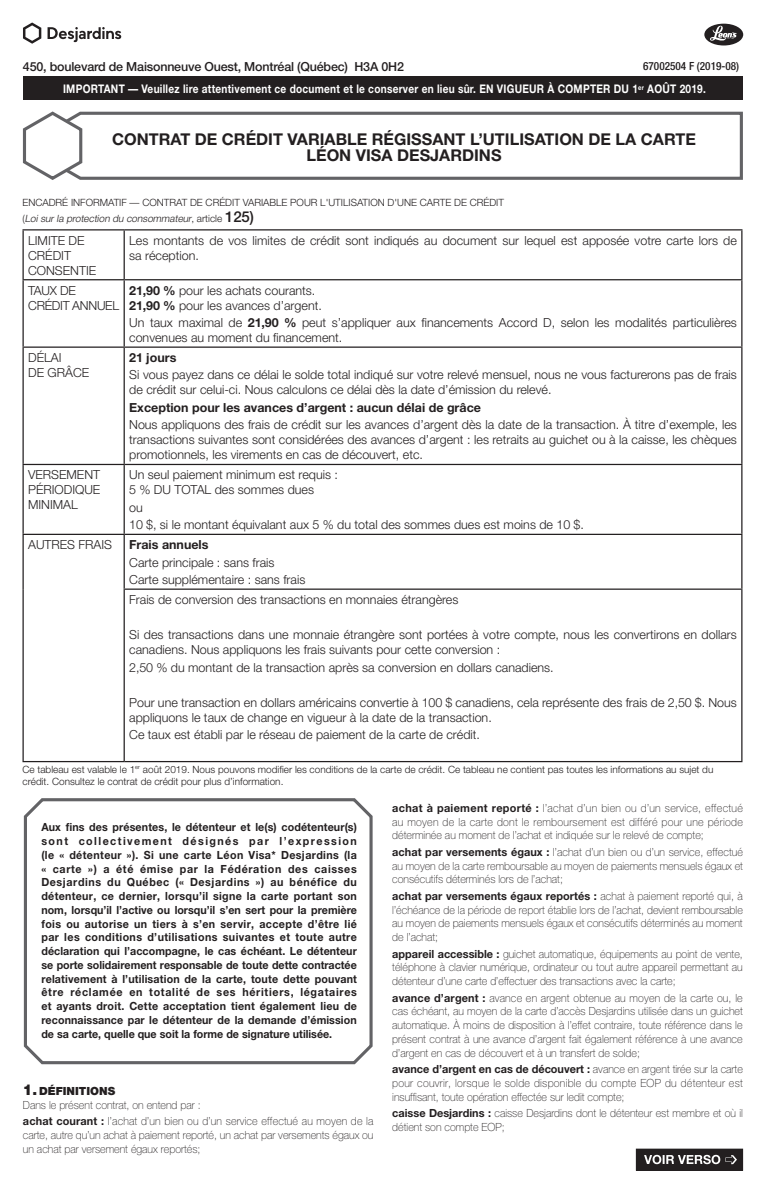
<style>
.page{position:relative;width:765px;height:1193px;background:#fff}
.page>*{position:absolute;margin:0;border:0;box-sizing:border-box;transform-origin:0 0}
.t1{font:700 16.25px/16.2px "Helvetica Neue";color:#231f20;text-align:center}
.t2{font:300 12.5px/15px "Helvetica Neue";color:#231f20}
.t3{font:700 12.5px "Helvetica Neue";color:#231f20}
.t4{font:500 12.5px "Helvetica Neue";letter-spacing:-.015em;color:#231f20}
.t5{font:300 12.5px/15px "Helvetica Neue";letter-spacing:-.02em;color:#231f20}
.t6{font:700 11.88px "Helvetica Neue";letter-spacing:.025em;color:#fff;scale:.85 1}
.t7{font:100 11.25px/13.8px "Helvetica Neue";color:#231f20;text-align:justify;scale:.95 1}
.t8{font:700 11.25px/13.8px "Helvetica Neue";color:#231f20;text-align:justify;scale:.95 1}
.t9{font:500 condensed 11.25px "Helvetica Neue";color:#231f20}
.t10{font:300 10px/15.2px "Helvetica Neue";color:#231f20}
.s1{font-style:italic}
.s2{font-weight:500;font-size:15px}
.s3{font-weight:700}
.s4{font-weight:900;font-size:15px}
.s5{font-weight:900}
</style>
<div class="page">
<div style="left:636px;top:1149px;width:107px;height:21px;background:#231f20"></div>
<div style="left:636px;top:1148px;width:107px;height:22px;border:1px solid #231f20"></div>
<svg style="left:644px;top:1154px;width:93px;height:10px"></svg>
<svg style="left:23px;top:798px;width:350px;height:267px"></svg>
<div style="left:23px;top:76px;width:720px;height:24px;background:#231f20"></div>
<svg style="left:84px;top:111px;width:659px;height:69px"></svg>
<svg style="left:23px;top:23px;width:18px;height:21px"></svg>
<svg style="left:48px;top:27px;width:73px;height:15px"></svg>
<svg style="left:22px;top:111px;width:62px;height:69px"></svg>
<svg style="left:704px;top:24px;width:39px;height:21px"></svg>
<hr style="left:22px;top:229px;width:102px;height:1px;background:#231f20">
<hr style="left:22px;top:230px;width:2px;height:49px;background:#231f20">
<hr style="left:124px;top:229px;width:619px;height:1px;background:#231f20">
<hr style="left:124px;top:230px;width:1px;height:49px;background:#231f20">
<hr style="left:741px;top:230px;width:1px;height:49px;background:#231f20">
<hr style="left:22px;top:279px;width:102px;height:1px;background:#231f20">
<hr style="left:22px;top:280px;width:2px;height:66px;background:#231f20">
<hr style="left:124px;top:279px;width:619px;height:1px;background:#231f20">
<hr style="left:124px;top:280px;width:1px;height:66px;background:#231f20">
<hr style="left:741px;top:280px;width:1px;height:66px;background:#231f20">
<hr style="left:22px;top:346px;width:102px;height:2px;background:#231f20">
<hr style="left:22px;top:348px;width:2px;height:116px;background:#231f20">
<hr style="left:124px;top:346px;width:619px;height:2px;background:#231f20">
<hr style="left:124px;top:348px;width:1px;height:116px;background:#231f20">
<hr style="left:741px;top:348px;width:1px;height:116px;background:#231f20">
<hr style="left:22px;top:464px;width:102px;height:1px;background:#231f20">
<hr style="left:22px;top:465px;width:2px;height:69px;background:#231f20">
<hr style="left:124px;top:464px;width:619px;height:1px;background:#231f20">
<hr style="left:124px;top:465px;width:1px;height:69px;background:#231f20">
<hr style="left:741px;top:465px;width:1px;height:69px;background:#231f20">
<hr style="left:22px;top:534px;width:102px;height:1px;background:#231f20">
<hr style="left:22px;top:535px;width:2px;height:54px;background:#231f20">
<hr style="left:124px;top:534px;width:619px;height:1px;background:#231f20">
<hr style="left:124px;top:535px;width:1px;height:53px;background:#231f20">
<hr style="left:741px;top:535px;width:1px;height:53px;background:#231f20">
<hr style="left:22px;top:589px;width:2px;height:172px;background:#231f20">
<hr style="left:124px;top:588px;width:619px;height:2px;background:#231f20">
<hr style="left:124px;top:590px;width:1px;height:171px;background:#231f20">
<hr style="left:741px;top:590px;width:1px;height:171px;background:#231f20">
<hr style="left:22px;top:761px;width:102px;height:1px;background:#231f20">
<hr style="left:124px;top:761px;width:619px;height:1px;background:#231f20">
<p class="t4" style="left:23px;top:59px;width:383px">450, boulevard de Maisonneuve Ouest, Montréal (Québec) H3A 0H2</p>
<p class="t9" style="left:643px;top:60px;width:97px">67002504 F (2019-08)</p>
<p class="t6" style="left:63px;top:82px;width:758px">IMPORTANT — Veuillez lire attentivement ce document et le conserver en lieu sûr. EN VIGUEUR À COMPTER DU 1<sup>er</sup> AOÛT 2019.</p>
<h1 class="t1" style="left:112px;top:130px;width:585px">CONTRAT DE CRÉDIT VARIABLE RÉGISSANT L’UTILISATION DE LA CARTE<br>LÉON VISA DESJARDINS</h1>
<p class="t10" style="left:22px;top:195px;width:483px">ENCADRÉ INFORMATIF — CONTRAT DE CRÉDIT VARIABLE POUR L'UTILISATION D'UNE CARTE DE CRÉDIT ( <span class="s1">Loi sur la protection du consommateur</span>, a rt i c l e <span class="s2">1 2 5)</span></p>
<p class="t2" style="left:28px;top:232px;width:70px">LIMITE DE<br>CRÉDIT<br>CONSENTIE</p>
<p class="t2" style="left:129px;top:232px;width:609px">Les montants de vos limites de crédit sont indiqués au document sur lequel est apposée votre carte lors de sa réception.</p>
<p class="t5" style="left:28px;top:282px;width:93px">TAUX DE<br>CRÉDIT ANNUEL</p>
<p class="t2" style="left:129px;top:282px;width:194px"><span class="s3">21,90 %</span> pour les achats courants.<br><span class="s3">21,90 %</span> pour les avances d’argent.</p>
<p class="t2" style="left:129px;top:315px;width:609px">Un taux maximal de <span class="s3">21,90 %</span> peut s’appliquer aux financements Accord D, selon les modalités particulières convenues au moment du financement.</p>
<p class="t2" style="left:28px;top:350px;width:63px">DÉLAI<br>DE GRÂCE</p>
<p class="t3" style="left:129px;top:350px;width:49px">21 jours</p>
<p class="t2" style="left:129px;top:367px;width:609px">Si vous payez dans ce délai le solde total indiqué sur votre relevé mensuel, nous ne vous facturerons pas de frais de crédit sur celui-ci. Nous calculons ce délai dès la date d’émission du relevé.</p>
<p class="t3" style="left:129px;top:400px;width:353px">Exception pour les avances d’argent : aucun délai de grâce</p>
<p class="t2" style="left:129px;top:417px;width:609px;text-align:justify">Nous appliquons des frais de crédit sur les avances d’argent dès la date de la transaction. À titre d’exemple, les transactions suivantes sont considérées des avances d’argent : les retraits au guichet ou à la caisse, les chèques promotionnels, les virements en cas de découvert, etc.</p>
<p class="t2" style="left:28px;top:467px;width:74px;text-align:justify">VERSEMENT PÉRIODIQUE MINIMAL</p>
<p class="t2" style="left:129px;top:467px;width:210px">Un seul paiement minimum est requis :<br>5 % DU TOTAL des sommes dues</p>
<p class="t2" style="left:129px;top:498px;width:456px;line-height:17.5px">ou<br>10 $, si le montant équivalant aux 5 % du total des sommes dues est moins de 10 $.</p>
<p class="t2" style="left:28px;top:537px;width:86px">AUTRES FRAIS</p>
<p class="t3" style="left:129px;top:537px;width:81px">Frais annuels</p>
<p class="t2" style="left:129px;top:553px;width:178px;line-height:17.5px">Carte principale : sans frais<br>Carte supplémentaire : sans frais</p>
<p class="t2" style="left:129px;top:592px;width:331px">Frais de conversion des transactions en monnaies étrangères</p>
<p class="t2" style="left:129px;top:627px;width:609px">Si des transactions dans une monnaie étrangère sont portées à votre compte, nous les convertirons en dollars canadiens. Nous appliquons les frais suivants pour cette conversion :</p>
<p class="t2" style="left:129px;top:659px;width:426px">2,50 % du montant de la transaction après sa conversion en dollars canadiens.</p>
<p class="t2" style="left:129px;top:694px;width:609px">Pour une transaction en dollars américains convertie à 100 $ canadiens, cela représente des frais de 2,50 $. Nous appliquons le taux de change en vigueur à la date de la transaction.</p>
<p class="t2" style="left:129px;top:727px;width:352px">Ce taux est établi par le réseau de paiement de la carte de crédit.</p>
<p class="t10" style="left:22px;top:762px;width:692px;line-height:12.8px">Ce tableau est valable le 1<sup>er</sup> août 2019. Nous pouvons modifier les conditions de la carte de crédit. Ce tableau ne contient pas toutes les informations au sujet du crédit. Consultez le contrat de crédit pour plus d’information.</p>
<p class="t8" style="left:41px;top:820px;width:334px">Aux fins des présentes, le détenteur et le(s) codétenteur(s) sont collectivement désignés par l’expression (le « détenteur »). Si une carte Léon Visa* Desjardins (la « carte ») a été émise par la Fédération des caisses Desjardins du Québec (« Desjardins ») au bénéfice du détenteur, ce dernier, lorsqu’il signe la carte portant son nom, lorsqu’il l’active ou lorsqu’il s’en sert pour la première fois ou autorise un tiers à s’en servir, accepte d’être lié par les conditions d’utilisations suivantes et toute autre déclaration qui l’accompagne, le cas échéant. Le détenteur se porte solidairement responsable de toute dette contractée relativement à l’utilisation de la carte, toute dette pouvant être réclamée en totalité de ses héritiers, légataires et ayants droit. Cette acceptation tient également lieu de reconnaissance par le détenteur de la demande d’émission de sa carte, quelle que soit la forme de signature utilisée.</p>
<p class="t7" style="left:23px;top:1084px;width:189px"><span class="s4">1.</span> <span class="s5">DÉFINITIONS<br></span>Dans le présent contrat, on entend par :</p>
<p class="t7" style="left:23px;top:1114px;width:371px"><span class="s3">achat courant :</span> l’achat d’un bien ou d’un service effectué au moyen de la carte, autre qu’un achat à paiement reporté, un achat par versements égaux ou un achat par versement égaux reportés;</p>
<p class="t7" style="left:392px;top:801px;width:371px"><span class="s3">achat à paiement reporté :</span> l’achat d’un bien ou d’un service, effectué au moyen de la carte dont le remboursement est différé pour une période déterminée au moment de l’achat et indiquée sur le relevé de compte;</p>
<p class="t7" style="left:392px;top:845px;width:371px"><span class="s3">achat par versements égaux :</span> l’achat d’un bien ou d’un service, effectué au moyen de la carte remboursable au moyen de paiements mensuels égaux et consécutifs déterminés lors de l’achat;</p>
<p class="t7" style="left:392px;top:889px;width:371px"><span class="s3">achat par versements égaux reportés :</span> achat à paiement reporté qui, à l’échéance de la période de report établie lors de l’achat, devient remboursable au moyen de paiements mensuels égaux et consécutifs déterminés au moment de l’achat;</p>
<p class="t7" style="left:392px;top:946px;width:371px"><span class="s3">appareil accessible :</span> guichet automatique, équipements au point de vente, téléphone à clavier numérique, ordinateur ou tout autre appareil permettant au détenteur d’une carte d’effectuer des transactions avec la carte;</p>
<p class="t7" style="left:392px;top:990px;width:371px"><span class="s3">avance d’argent :</span> avance en argent obtenue au moyen de la carte ou, le cas échéant, au moyen de la carte d’accès Desjardins utilisée dans un guichet automatique. À moins de disposition à l’effet contraire, toute référence dans le présent contrat à une avance d’argent fait également référence à une avance d’argent en cas de découvert et à un transfert de solde;</p>
<p class="t7" style="left:392px;top:1062px;width:371px"><span class="s3">avance d’argent en cas de découvert :</span> avance en argent tirée sur la carte pour couvrir, lorsque le solde disponible du compte EOP du détenteur est insuffisant, toute opération effectée sur ledit compte;</p>
<p class="t7" style="left:392px;top:1106px;width:371px"><span class="s3">caisse Desjardins :</span> caisse Desjardins dont le détenteur est membre et où il détient son compte EOP;</p>
</div>
